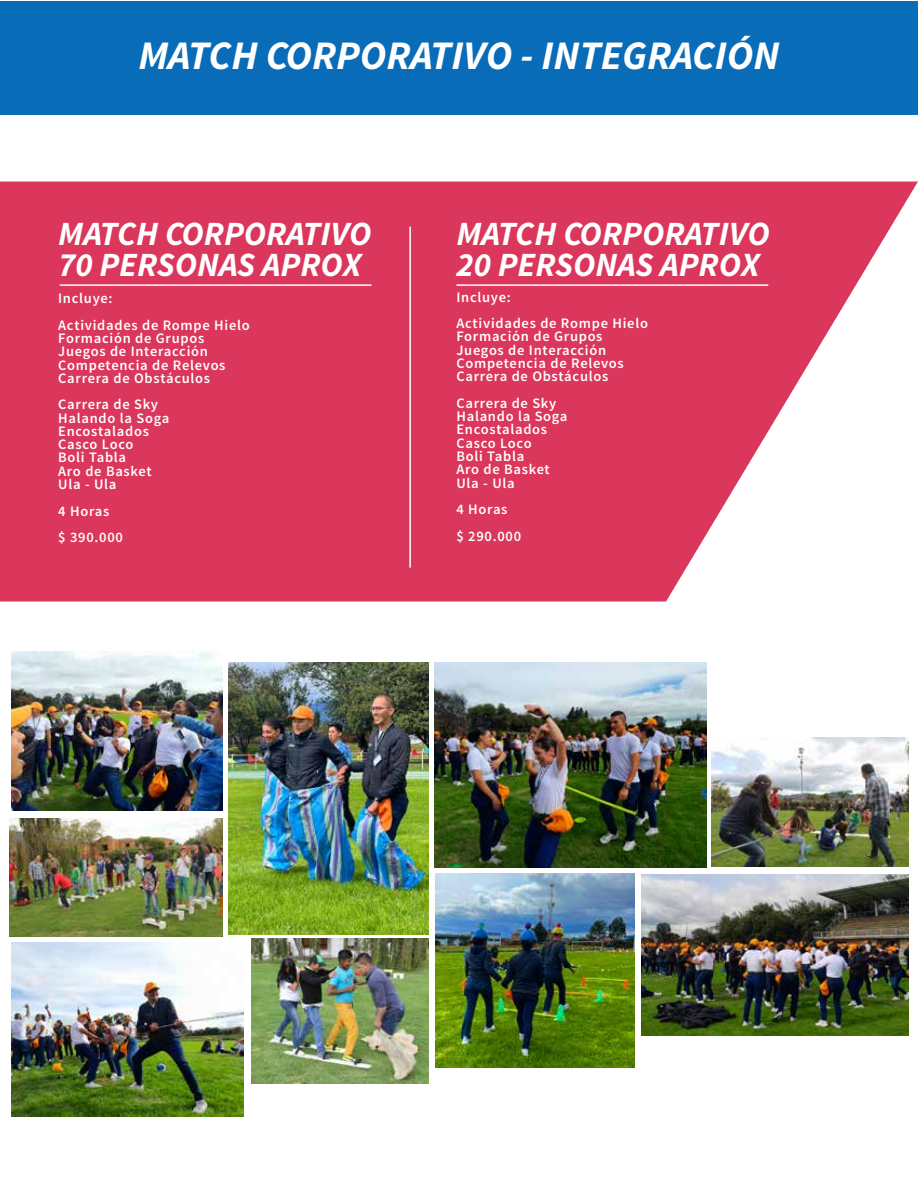
<style>
.page{position:relative;width:918px;height:1188px;background:#fff}
.page>*{position:absolute;margin:0;border:0;box-sizing:border-box;transform-origin:0 0}
.t1{font:italic 700 40.5px "Source Sans Pro";color:#fff}
.t2{font:italic 700 33.9px/30.9px "Source Sans Pro";color:#fff}
.t3{font:600 14.55px/13.4px "Source Sans Pro";letter-spacing:.05em;color:#fff}
</style>
<div class="page">
<div style="left:0;top:2px;width:918px;height:113px;background:#096cb9"></div>
<svg style="left:0;top:182px;width:918px;height:420px;background:#df5171"></svg>
<hr style="left:60px;top:284px;width:312px;height:2px;background:#fff">
<hr style="left:456px;top:284px;width:312px;height:2px;background:#fff">
<hr style="left:409px;top:227px;width:2px;height:341px;background:#fff">
<img style="left:252px;top:939px;width:177px;height:145px">
<img style="left:9px;top:818px;width:214px;height:118px">
<img style="left:712px;top:737px;width:196px;height:130px">
<img style="left:435px;top:874px;width:200px;height:193px">
<img style="left:434px;top:663px;width:272px;height:204px">
<img style="left:11px;top:652px;width:212px;height:158px">
<img style="left:11px;top:943px;width:232px;height:174px">
<img style="left:642px;top:875px;width:266px;height:160px">
<img style="left:229px;top:663px;width:200px;height:271px">
<h1 class="t1" style="left:138px;top:30px;width:643px">MATCH CORPORATIVO - INTEGRACIÓN</h1>
<h2 class="t2" style="left:58px;top:218px;width:315px">MATCH CORPORATIVO<br>70 PERSONAS APROX</h2>
<p class="t3" style="left:58px;top:285px;width:193px;line-height:26.5px">Incluye:<br>Actividades de Rompe Hielo</p>
<p class="t3" style="left:58px;top:332px;width:169px">Formación de Grupos<br>Juegos de Interacción<br>Competencia de Relevos<br>Carrera de Obstáculos</p>
<p class="t3" style="left:58px;top:398px;width:113px">Carrera de Sky<br>Halando la Soga<br>Encostalados<br>Casco Loco<br>Boli Tabla<br>Aro de Basket<br>Ula - Ula</p>
<p class="t3" style="left:58px;top:498px;width:66px;line-height:26.5px">4 Horas<br>$ 390.000</p>
<h2 class="t2" style="left:456px;top:218px;width:315px">MATCH CORPORATIVO<br>20 PERSONAS APROX</h2>
<p class="t3" style="left:456px;top:284px;width:193px;line-height:26.5px">Incluye:<br>Actividades de Rompe Hielo</p>
<p class="t3" style="left:456px;top:330px;width:169px">Formación de Grupos<br>Juegos de Interacción<br>Competencia de Relevos<br>Carrera de Obstáculos</p>
<p class="t3" style="left:456px;top:397px;width:113px">Carrera de Sky<br>Halando la Soga<br>Encostalados<br>Casco Loco<br>Boli Tabla<br>Aro de Basket<br>Ula - Ula</p>
<p class="t3" style="left:456px;top:496px;width:66px;line-height:26.5px">4 Horas<br>$ 290.000</p>
</div>
